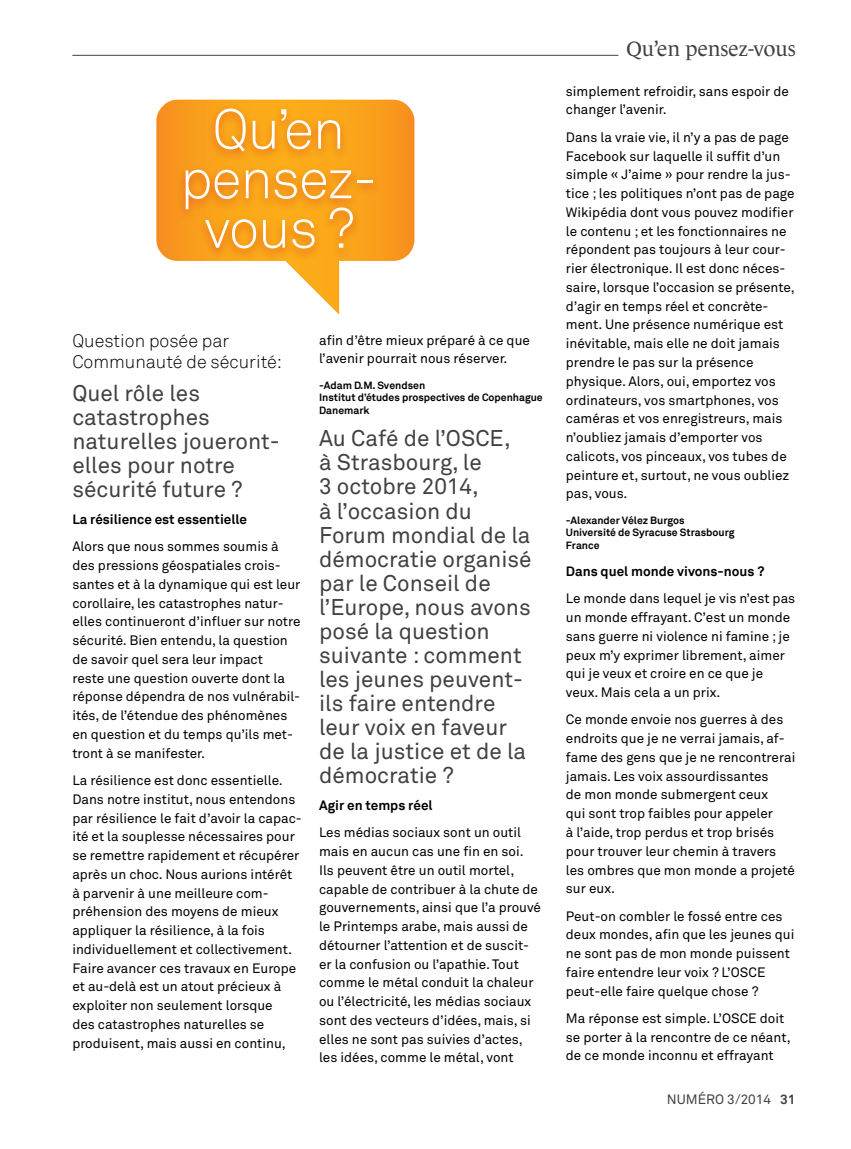
<style>
.page{position:relative;width:851px;height:1149px;background:#fff}
.page>*{position:absolute;margin:0;border:0;box-sizing:border-box;transform-origin:0 0}
.t1{font:300 55.5px/49.5px "Akkurat";letter-spacing:-.02em;color:#fff;text-align:center}
.t2{font:22.5px/24px "Akkurat Pro";color:#414042}
.t3{font:21px "Le Monde Journal Pro";color:#414042}
.t4{font:300 18px/21px "Akkurat";color:#000}
.t5{font:13.5px/18.8px "Akkurat Pro";color:#000}
.t6{font:700 13.5px "Akkurat";color:#000}
.t7{font:13.5px "Akkurat Pro";color:#414042}
.t8{font:700 10.5px/12.6px "Akkurat";color:#000}
.s1{font-family:"Akkurat";font-weight:700}
</style>
<div class="page">
<hr style="left:72px;top:55px;width:546px;height:1px;background:#414042">
<svg style="left:156px;top:100px;width:258px;height:214px"></svg>
<div style="left:177px;top:105px;width:204px;height:156px;background:#d2232a;opacity:.5"></div>
<h1 class="t1" style="left:180px;top:106px;width:198px">Qu’en pensez&shy;vous ?</h1>
<h3 class="t4" style="left:72px;top:330px;width:211px">Question posée par<br>Communauté de sécurité:</h3>
<h2 class="t2" style="left:72px;top:381px;width:209px">Quel rôle les catastrophes naturelles joueront&shy;elles pour notre sécurité future ?</h2>
<p class="t6" style="left:72px;top:510px;width:176px">La résilience est essentielle</p>
<p class="t5" style="left:72px;top:537px;width:230px">Alors que nous sommes soumis à des pressions géospatiales crois&shy;santes et à la dynamique qui est leur corollaire, les catastrophes natur&shy;elles continueront d’influer sur notre sécurité. Bien entendu, la question de savoir quel sera leur impact<br>reste une question ouverte dont la réponse dépendra de nos vulnérabil&shy;ités, de l’étendue des phénomènes en question et du temps qu’ils met&shy;tront à se manifester.</p>
<p class="t5" style="left:72px;top:771px;width:231px">La résilience est donc essentielle.<br>Dans notre institut, nous entendons par résilience le fait d’avoir la capac&shy;ité et la souplesse nécessaires pour se remettre rapidement et récupérer après un choc. Nous aurions intérêt à parvenir à une meilleure com&shy;préhension des moyens de mieux appliquer la résilience, à la fois individuellement et collectivement.<br>Faire avancer ces travaux en Europe et au-delà est un atout précieux à exploiter non seulement lorsque<br>des catastrophes naturelles se produisent, mais aussi en continu,</p>
<p class="t5" style="left:319px;top:331px;width:212px">afin d’être mieux préparé à ce que l’avenir pourrait nous réserver.</p>
<p class="t8" style="left:319px;top:378px;width:225px">-Adam D.M. Svendsen<br>Institut d’études prospectives de Copenhague<br>Danemark</p>
<p class="t2" style="left:319px;top:427px;width:214px">Au Café de l’OSCE,<br>à Strasbourg, le<br>3 octobre 2014,<br>à l’occasion du<br>Forum mondial de la démocratie organisé par le Conseil de l’Europe, nous avons posé la question suivante : comment les jeunes peuvent&shy;ils faire entendre leur voix en faveur de la justice et de la démocratie ?</p>
<p class="t6" style="left:319px;top:796px;width:115px">Agir en temps réel</p>
<p class="t5" style="left:319px;top:823px;width:223px">Les médias sociaux sont un outil mais en aucun cas une fin en soi.<br>Ils peuvent être un outil mortel, capable de contribuer à la chute de gouvernements, ainsi que l’a prouvé le Printemps arabe, mais aussi de détourner l’attention et de suscit&shy;er la confusion ou l’apathie. Tout comme le métal conduit la chaleur ou l’électricité, les médias sociaux sont des vecteurs d’idées, mais, si elles ne sont pas suivies d’actes, les idées, comme le métal, vont</p>
<h3 class="t3" style="left:626px;top:32px;width:171px">Qu’en pensez-vous</h3>
<p class="t5" style="left:566px;top:82px;width:225px">simplement refroidir, sans espoir de changer l’avenir.</p>
<p class="t5" style="left:566px;top:128px;width:230px">Dans la vraie vie, il n’y a pas de page Facebook sur laquelle il suffit d’un simple « J’aime » pour rendre la jus&shy;tice ; les politiques n’ont pas de page Wikipédia dont vous pouvez modifier le contenu ; et les fonctionnaires ne répondent pas toujours à leur cour&shy;rier électronique. Il est donc néces&shy;saire, lorsque l’occasion se présente, d’agir en temps réel et concrète&shy;ment. Une présence numérique est inévitable, mais elle ne doit jamais prendre le pas sur la présence physique. Alors, oui, emportez vos ordinateurs, vos smartphones, vos caméras et vos enregistreurs, mais n’oubliez jamais d’emporter vos calicots, vos pinceaux, vos tubes de peinture et, surtout, ne vous oubliez pas, vous.</p>
<p class="t8" style="left:566px;top:513px;width:170px">-Alexander Vélez Burgos<br>Université de Syracuse Strasbourg<br>France</p>
<p class="t6" style="left:566px;top:562px;width:200px">Dans quel monde vivons-nous ?</p>
<p class="t5" style="left:566px;top:589px;width:231px">Le monde dans lequel je vis n’est pas un monde effrayant. C’est un monde sans guerre ni violence ni famine ; je peux m’y exprimer librement, aimer qui je veux et croire en ce que je veux. Mais cela a un prix.</p>
<p class="t5" style="left:566px;top:710px;width:231px">Ce monde envoie nos guerres à des endroits que je ne verrai jamais, af&shy;fame des gens que je ne rencontrerai jamais. Les voix assourdissantes<br>de mon monde submergent ceux<br>qui sont trop faibles pour appeler<br>à l’aide, trop perdus et trop brisés pour trouver leur chemin à travers les ombres que mon monde a projeté sur eux.</p>
<p class="t5" style="left:566px;top:906px;width:230px">Peut-on combler le fossé entre ces deux mondes, afin que les jeunes qui ne sont pas de mon monde puissent faire entendre leur voix ? L’OSCE peut-elle faire quelque chose ?</p>
<p class="t5" style="left:566px;top:1008px;width:226px">Ma réponse est simple. L’OSCE doit se porter à la rencontre de ce néant, de ce monde inconnu et effrayant</p>
<p class="t7" style="left:666px;top:1091px;width:130px">NUMÉRO 3/2014 <span class="s1">31</span></p>
</div>
